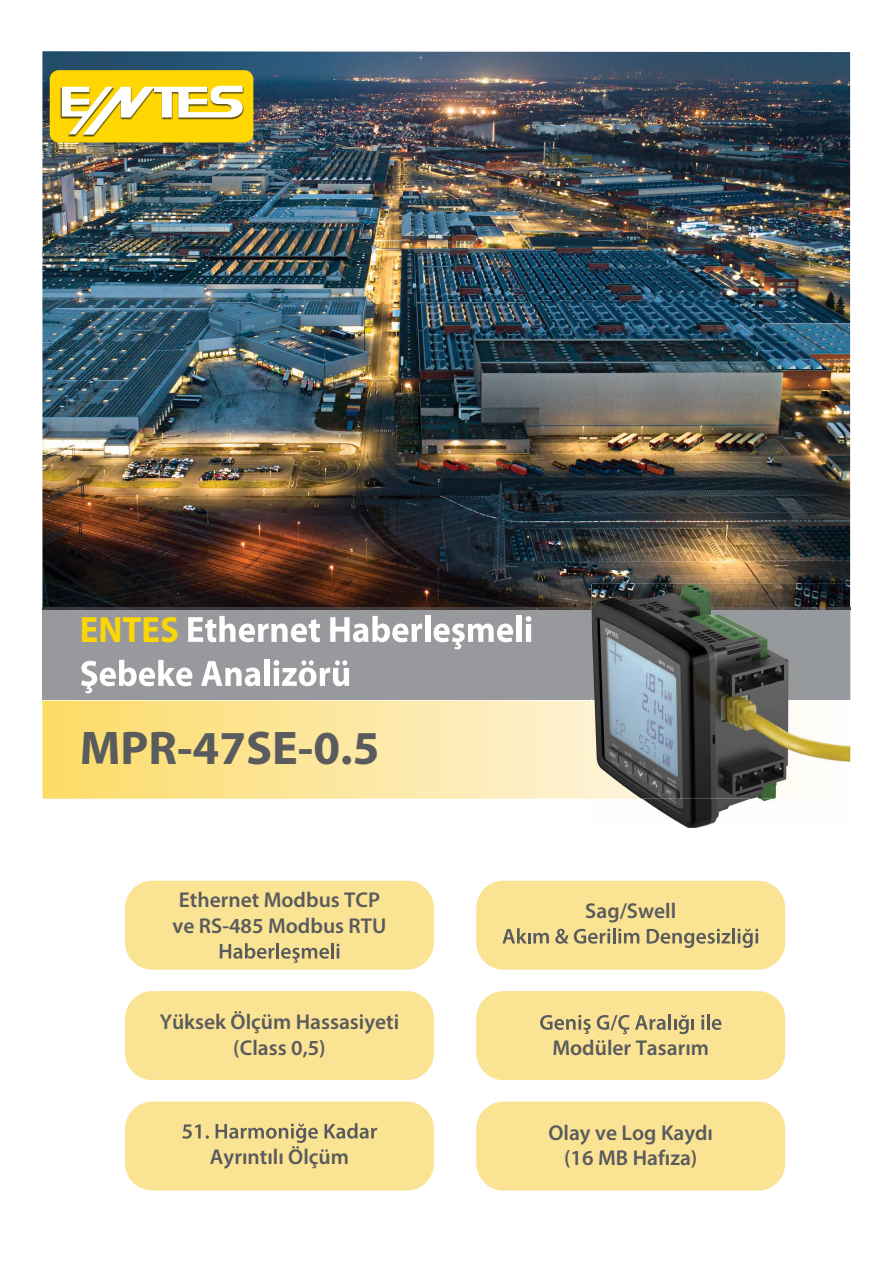
<style>
.page{position:relative;width:893px;height:1263px;background:#fff}
.page>*{position:absolute;margin:0;border:0;box-sizing:border-box;transform-origin:0 0}
.t1{font:700 47.4px "Myriad Pro";color:#595b5d}
.t2{font:700 36.6px "Myriad Pro";color:#fad604;scale:.95 1}
.t3{font:600 21.45px/25.8px "Myriad Pro";color:#595b5d;text-align:center}
</style>
<div class="page">
<div style="left:125px;top:881px;width:309px;height:89px;background:#fbe394;border-radius:27px"></div>
<div style="left:125px;top:991px;width:309px;height:89px;background:#fbe394;border-radius:27px"></div>
<div style="left:125px;top:1101px;width:309px;height:89px;background:#fbe394;border-radius:27px"></div>
<div style="left:476px;top:881px;width:309px;height:89px;background:#fbe394;border-radius:27px"></div>
<div style="left:476px;top:991px;width:309px;height:89px;background:#fbe394;border-radius:27px"></div>
<div style="left:476px;top:1101px;width:309px;height:89px;background:#fbe394;border-radius:27px"></div>
<svg style="left:220px;top:943px;width:54px;height:16px"></svg>
<hr style="left:276px;top:943px;width:3px;height:15px;background:#595b5d">
<svg style="left:281px;top:948px;width:48px;height:15px"></svg>
<hr style="left:331px;top:943px;width:3px;height:15px;background:#595b5d">
<svg style="left:336px;top:944px;width:3px;height:14px"></svg>
<svg style="left:182px;top:1124px;width:27px;height:15px"></svg>
<svg style="left:216px;top:1123px;width:102px;height:20px"></svg>
<svg style="left:325px;top:1123px;width:52px;height:16px"></svg>
<svg style="left:502px;top:928px;width:47px;height:15px"></svg>
<svg style="left:555px;top:929px;width:13px;height:15px"></svg>
<svg style="left:574px;top:929px;width:36px;height:15px"></svg>
<hr style="left:613px;top:928px;width:3px;height:15px;background:#595b5d">
<svg style="left:618px;top:929px;width:21px;height:14px"></svg>
<svg style="left:647px;top:929px;width:83px;height:19px"></svg>
<hr style="left:732px;top:928px;width:3px;height:15px;background:#595b5d">
<svg style="left:737px;top:929px;width:21px;height:19px"></svg>
<svg style="left:540px;top:1015px;width:51px;height:19px"></svg>
<svg style="left:597px;top:1015px;width:32px;height:19px"></svg>
<svg style="left:635px;top:1015px;width:31px;height:15px"></svg>
<hr style="left:668px;top:1014px;width:3px;height:16px;background:#595b5d">
<svg style="left:674px;top:1015px;width:20px;height:19px"></svg>
<svg style="left:701px;top:1015px;width:3px;height:15px"></svg>
<hr style="left:707px;top:1014px;width:3px;height:16px;background:#595b5d">
<svg style="left:712px;top:1019px;width:9px;height:11px"></svg>
<img style="left:42px;top:51px;width:808px;height:558px">
<div style="left:42px;top:609px;width:550px;height:91px;background:#97999c"></div>
<svg style="left:42px;top:701px;width:550px;height:98px;background:#fce69c"></svg>
<svg style="left:188px;top:616px;width:132px;height:26px"></svg>
<svg style="left:330px;top:616px;width:92px;height:26px"></svg>
<div style="left:425px;top:616px;width:5px;height:26px;background:#fff"></div>
<svg style="left:433px;top:623px;width:80px;height:26px"></svg>
<div style="left:516px;top:616px;width:6px;height:26px;background:#fff"></div>
<svg style="left:526px;top:616px;width:5px;height:26px"></svg>
<svg style="left:81px;top:660px;width:111px;height:33px"></svg>
<svg style="left:201px;top:661px;width:59px;height:25px"></svg>
<div style="left:264px;top:660px;width:5px;height:26px;background:#fff"></div>
<svg style="left:274px;top:660px;width:75px;height:26px"></svg>
<img style="left:592px;top:584px;width:258px;height:244px">
<div style="left:50px;top:70px;width:203px;height:72px;background:#ffd600;border-radius:9px"></div>
<img style="left:60px;top:86px;width:17px;height:51px">
<img style="left:82px;top:85px;width:162px;height:52px">
<svg style="left:62px;top:86px;width:181px;height:49px"></svg>
<h2 class="t2" style="left:80px;top:606px;width:106px">ENTES</h2>
<h1 class="t1" style="left:80px;top:717px;width:301px">MPR-47SE-0.5</h1>
<p class="t3" style="left:173px;top:886px;width:215px;text-align:left">Ethernet Modbus TCP ve RS-485 Modbus RTU</p>
<p class="t3" style="left:160px;top:1008px;width:241px">Yüksek Ölçüm Hassasiyeti (Class 0,5)</p>
<p class="t3" style="left:210px;top:1143px;width:141px">Ayrıntılı Ölçüm</p>
<p class="t3" style="left:585px;top:897px;width:92px">Sag/Swell</p>
<p class="t3" style="left:552px;top:1035px;width:158px">Modüler Tasarım</p>
<p class="t3" style="left:548px;top:1119px;width:166px">Olay ve Log Kaydı (16 MB Hafıza)</p>
</div>
